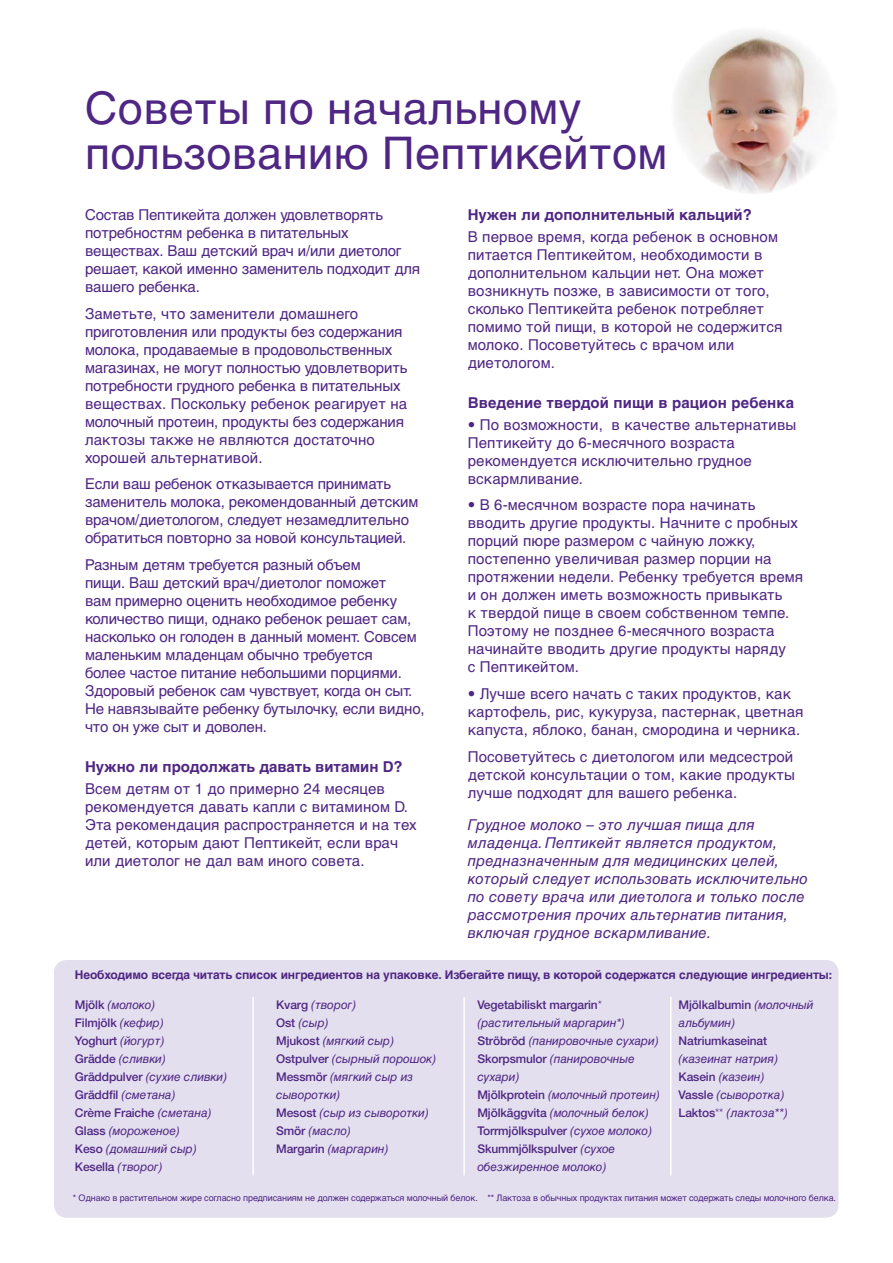
<style>
.page{position:relative;width:893px;height:1263px;background:#fff}
.page>*{position:absolute;margin:0;border:0;box-sizing:border-box;transform-origin:0 0}
.t1{font:45px/45px "Helvetica Cyr Upright";letter-spacing:.01em;color:#4f2683}
.t2{font:15px/18px "Helvetica Cyr Upright";letter-spacing:.01em;color:#4f2683}
.t3{font:15px/18px "Helvetica Cyr Upright";letter-spacing:-.01em;color:#4f2683}
.t4{font:15px/18px "Helvetica Cyr Inclined";letter-spacing:.01em;color:#4f2683}
.t5{font:700 15px "Helvetica Cyr";color:#4f2683}
.t6{font:12px/18px "Helvetica Cyr Inclined";letter-spacing:-.01em;color:#4f2683}
.t7{font:500 12px/18px "Helvetica Neue";letter-spacing:-.01em;color:#4f2683}
.t8{font:700 12px "Helvetica Cyr";letter-spacing:-.01em;color:#4f2683}
.t9{font:9px "Helvetica Cyr Upright";letter-spacing:-.01em;color:#4f2683}
.s1{font-family:"Helvetica Neue";font-weight:500}
.s2{font-family:"Helvetica Cyr Inclined";font-weight:400}
.s3{font-weight:300}
.s4{font-family:"Helvetica Neue";font-weight:300}
</style>
<div class="page">
<img style="left:689px;top:31px;width:128px;height:37px">
<img style="left:675px;top:68px;width:149px;height:85px">
<img style="left:692px;top:153px;width:123px;height:41px">
<div style="left:54px;top:960px;width:784px;height:258px;background:#e3dfef;border-radius:13px"></div>
<hr style="left:252px;top:997px;width:2px;height:178px;background:#fff">
<hr style="left:463px;top:997px;width:2px;height:178px;background:#fff">
<hr style="left:670px;top:997px;width:2px;height:178px;background:#fff">
<h1 class="t1" style="left:85px;top:91px;width:584px">Советы по начальному пользованию Пептикейтом</h1>
<p class="t3" style="left:85px;top:207px;width:337px">Состав Пептикейта должен удовлетворять потребностям ребенка в питательных веществах. Ваш детский врач и/или диетолог решает, какой именно заменитель подходит для вашего ребенка.</p>
<p class="t3" style="left:85px;top:306px;width:324px">Заметьте, что заменители домашнего приготовления или продукты без содержания молока, продаваемые в продовольственных магазинах, не могут полностью удовлетворить потребности грудного ребенка в питательных веществах. Поскольку ребенок реагирует на молочный протеин, продукты без содержания лактозы также не являются достаточно хорошей альтернативой.</p>
<p class="t3" style="left:85px;top:476px;width:335px">Если ваш ребенок отказывается принимать заменитель молока, рекомендованный детским врачом/диетологом, следует незамедлительно обратиться повторно за новой консультацией.</p>
<p class="t3" style="left:85px;top:557px;width:341px">Разным детям требуется разный объем<br>пищи. Ваш детский врач/диетолог поможет<br>вам примерно оценить необходимое ребенку количество пищи, однако ребенок решает сам, насколько он голоден в данный момент. Совсем маленьким младенцам обычно требуется<br>более частое питание небольшими порциями.<br>Здоровый ребенок сам чувствует, когда он сыт.<br>Не навязывайте ребенку бутылочку, если видно, что он уже сыт и доволен.</p>
<p class="t5" style="left:85px;top:761px;width:319px">Нужно ли продолжать давать витамин D?</p>
<p class="t2" style="left:85px;top:781px;width:333px">Всем детям от 1 до примерно 24 месяцев рекомендуется давать капли с витамином D.<br>Эта рекомендация распространяется и на тех детей, которым дают Пептикейт, если врач или диетолог не дал вам иного совета.</p>
<p class="t5" style="left:468px;top:209px;width:286px">Нужен ли дополнительный кальций?</p>
<p class="t2" style="left:468px;top:230px;width:316px">В первое время, когда ребенок в основном питается Пептикейтом, необходимости в дополнительном кальции нет. Она может возникнуть позже, в зависимости от того, сколько Пептикейта ребенок потребляет помимо той пищи, в которой не содержится молоко. Посоветуйтесь с врачом или диетологом.</p>
<p class="t5" style="left:468px;top:397px;width:328px">Введение твердой пищи в рацион ребенка</p>
<p class="t2" style="left:468px;top:417px;width:330px">• По возможности, в качестве альтернативы Пептикейту до 6-месячного возраста рекомендуется исключительно грудное вскармливание.</p>
<p class="t2" style="left:468px;top:498px;width:337px">• В 6-месячном возрасте пора начинать вводить другие продукты. Начните с пробных порций пюре размером с чайную ложку, постепенно увеличивая размер порции на протяжении недели. Ребенку требуется время и он должен иметь возможность привыкать<br>к твердой пище в своем собственном темпе.<br>Поэтому не позднее 6-месячного возраста начинайте вводить другие продукты наряду<br>с Пептикейтом.</p>
<p class="t2" style="left:468px;top:686px;width:337px">• Лучше всего начать с таких продуктов, как картофель, рис, кукуруза, пастернак, цветная капуста, яблоко, банан, смородина и черника.</p>
<p class="t2" style="left:468px;top:749px;width:329px;text-align:justify">Посоветуйтесь с диетологом или медсестрой детской консультации о том, какие продукты лучше подходят для вашего ребенка.</p>
<p class="t4" style="left:468px;top:818px;width:342px">Грудное молоко – это лучшая пища для младенца. Пептикейт является продуктом, предназначенным для медицинских целей, который следует использовать исключительно по совету врача или диетолога и только после рассмотрения прочих альтернатив питания, включая грудное вскармливание.</p>
<p class="t8" style="left:75px;top:971px;width:759px">Необходимо всегда читать список ингредиентов на упаковке. Избегайте пищу, в которой содержатся следующие ингредиенты:</p>
<p class="t6" style="left:75px;top:997px;width:82px"><span class="s1">Mjölk</span> (молоко)</p>
<p class="t7" style="left:75px;top:1015px;width:90px">Filmjölk <span class="s2">(кефир)</span></p>
<p class="t6" style="left:75px;top:1033px;width:154px"><span class="s1">Yoghurt</span> (йогурт)<br><span class="s1">Grädde</span> (сливки)<br><span class="s1">Gräddpulver</span> (сухие сливки)<br><span class="s1">Gräddfil</span> (сметана)</p>
<p class="t7" style="left:75px;top:1105px;width:138px">Crème Fraiche <span class="s2">(сметана)</span></p>
<p class="t6" style="left:75px;top:1123px;width:123px"><span class="s1">Glass</span> (мороженое)<br><span class="s1">Keso</span> (домашний сыр)<br><span class="s1">Kesella</span> (творог)</p>
<p class="t6" style="left:276px;top:997px;width:161px"><span class="s1">Kvarg</span> (творог)<br><span class="s1">Ost</span> (сыр)<br><span class="s1">Mjukost</span> (мягкий сыр)<br><span class="s1">Ostpulver</span> (сырный порошок)<br><span class="s1">Messmör</span> (мягкий сыр из сыворотки)<br><span class="s1">Mesost</span> (сыр из сыворотки)<br><span class="s1">Smör</span> (масло)<br><span class="s1">Margarin</span> (маргарин)</p>
<p class="t7" style="left:477px;top:997px;width:126px">Vegetabiliskt margarin<span class="s3">*</span></p>
<p class="t6" style="left:477px;top:1015px;width:184px">(растительный маргарин*)<br><span class="s1">Ströbröd</span> (панировочные сухари)<br><span class="s1">Skorpsmulor</span> (панировочные сухари)<br><span class="s1">Mjölkprotein</span> (молочный протеин)<br><span class="s1">Mjölkäggvita</span> (молочный белок)</p>
<p class="t7" style="left:477px;top:1123px;width:176px">Torrmjölkspulver <span class="s2">(сухое молоко)<br></span>Skummjölkspulver <span class="s2">(сухое</span></p>
<p class="t6" style="left:477px;top:1159px;width:131px">обезжиренное молоко)</p>
<p class="t7" style="left:679px;top:997px;width:136px">Mjölkalbumin <span class="s2">(молочный</span></p>
<p class="t6" style="left:679px;top:1015px;width:58px">альбумин)</p>
<p class="t7" style="left:679px;top:1033px;width:90px">Natriumkaseinat</p>
<p class="t6" style="left:679px;top:1051px;width:111px">(казеинат натрия)<br><span class="s1">Kasein</span> (казеин)<br><span class="s1">Vassle</span> (сыворотка)<br><span class="s1">Laktos</span><span class="s4">**</span> (лактоза**)</p>
<p class="t9" style="left:73px;top:1194px;width:765px">* Однако в растительном жире согласно предписаниям не должен содержаться молочный белок. ** Лактоза в обычных продуктах питания может содержать следы молочного белка.</p>
</div>
